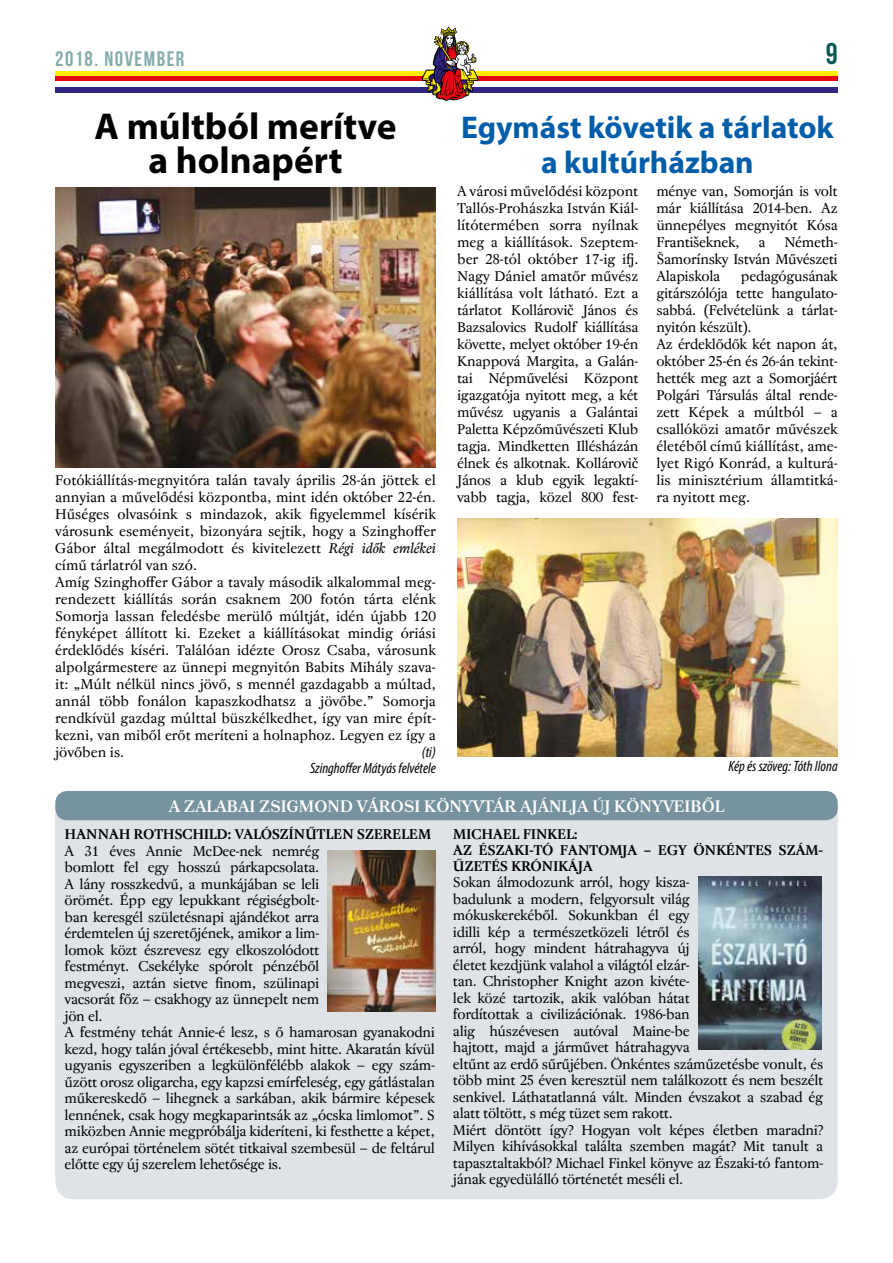
<style>
.page{position:relative;width:893px;height:1263px;background:#fff}
.page>*{position:absolute;margin:0;border:0;box-sizing:border-box;transform-origin:0 0}
.t1{font:700 37.5px/34.5px "Myriad Pro";color:#000;text-align:center}
.t2{font:700 31.5px/34.5px "Myriad Pro";color:#005da9;text-align:center}
.t3{font:30px "Bebas Neue";color:#0b5a56}
.t4{font:21px "Bebas Neue";letter-spacing:.07em;color:#85adaa}
.t5{font:700 16.5px "Tusar";letter-spacing:.005em;color:#fff}
.t6{font:italic condensed 15px/16.5px "Myriad Pro";color:#000;text-align:right}
.t7{font:14.25px/17px "Regent Pro";letter-spacing:-.02em;color:#000}
.t8{font:700 14.25px/15.8px "Regent Pro";letter-spacing:-.03em;color:#000}
.s1{font-style:italic}
</style>
<div class="page">
<div style="left:55px;top:71px;width:783px;height:6px;background:#ffed00"></div>
<div style="left:55px;top:77px;width:783px;height:5px;background:#e30613"></div>
<div style="left:55px;top:87px;width:783px;height:6px;background:#312783"></div>
<svg style="left:421px;top:27px;width:57px;height:74px"></svg>
<div style="left:55px;top:791px;width:783px;height:408px;background:#dfe2e6;border-radius:18px"></div>
<div style="left:55px;top:791px;width:783px;height:29px;background:#77929f;border-radius:12px"></div>
<img style="left:698px;top:876px;width:123px;height:173px">
<img style="left:328px;top:850px;width:108px;height:162px">
<img style="left:55px;top:187px;width:381px;height:281px">
<img style="left:457px;top:519px;width:381px;height:238px">
<h3 class="t4" style="left:55px;top:47px;width:131px">2018. NOVEMBER</h3>
<h3 class="t3" style="left:826px;top:37px;width:13px">9</h3>
<h1 class="t1" style="left:95px;top:108px;width:304px">A múltból merítve a holnapért</h1>
<h2 class="t2" style="left:461px;top:110px;width:374px">Egymást követik a tárlatok a kultúrházban</h2>
<p class="t7" style="left:55px;top:472px;width:382px">Fotókiállítás-megnyitóra talán tavaly április 28-án jöttek el annyian a művelődési központba, mint idén október 22-én.<br>Hűséges olvasóink s mindazok, akik figyelemmel kísérik városunk eseményeit, bizonyára sejtik, hogy a Szinghoffer Gábor által megálmodott és kivitelezett <span class="s1">Régi idők emlékei </span>című tárlatról van szó.<br>Amíg Szinghoffer Gábor a tavaly második alkalommal meg&shy;rendezett kiállítás során csaknem 200 fotón tárta elénk Somorja lassan feledésbe merülő múltját, idén újabb 120 fényképet állított ki. Ezeket a kiállításokat mindig óriási érdeklődés kíséri. Találóan idézte Orosz Csaba, városunk alpolgármestere az ünnepi megnyitón Babits Mihály szava&shy;it: „Múlt nélkül nincs jövő, s mennél gazdagabb a múltad, annál több fonálon kapaszkodhatsz a jövőbe.” Somorja rendkívül gazdag múlttal büszkélkedhet, így van mire épít&shy;kezni, van miből erőt meríteni a holnaphoz. Legyen ez így a jövőben is.</p>
<p class="t6" style="left:310px;top:743px;width:127px">(ti)<br>Szinghoffer Mátyás felvétele</p>
<p class="t7" style="left:457px;top:182px;width:183px;text-align:justify">A városi művelődési központ Tallós-Prohászka István Kiál&shy;lítótermében sorra nyílnak meg a kiállítások. Szeptem&shy;ber 28-tól október 17-ig ifj.<br>Nagy Dániel amatőr művész kiállítása volt látható. Ezt a tárlatot Kollárovič János és Bazsalovics Rudolf kiállítása követte, melyet október 19-én Knappová Margita, a Galán&shy;tai Népművelési Központ igazgatója nyitott meg, a két művész ugyanis a Galántai Paletta Képzőművészeti Klub tagja. Mindketten Illésházán élnek és alkotnak. Kollárovič János a klub egyik legaktí&shy;vabb tagja, közel 800 fest-</p>
<p class="t7" style="left:656px;top:183px;width:183px;text-align:justify">ménye van, Somorján is volt már kiállítása 2014-ben. Az ünnepélyes megnyitót Kósa Františeknek,</p>
<p class="t7" style="left:656px;top:234px;width:183px;text-align:justify;text-indent:128px">Németh-Šamorínsky István Művészeti Alapiskola</p>
<p class="t7" style="left:759px;top:234px;width:9px">a</p>
<p class="t7" style="left:656px;top:268px;width:183px;text-indent:85px">pedagógusának gitárszólója tette hangulato&shy;sabbá. (Felvételünk a tárlat&shy;nyitón készült).<br>Az érdeklődők két napon át, október 25-én és 26-án tekint&shy;hették meg azt a Somorjáért<br>Polgári Társulás által rende&shy;zett Képek a múltból – a csallóközi amatőr művészek életéből című kiállítást, ame&shy;lyet Rigó Konrád, a kulturá&shy;lis minisztérium államtitká&shy;ra nyitott meg.</p>
<p class="t6" style="left:728px;top:757px;width:111px">Kép és szöveg: Tóth Ilona</p>
<p class="t5" style="left:169px;top:797px;width:557px">A ZALABAI ZSIGMOND VÁROSI KÖNYVTÁR AJÁNLJA ÚJ KÖNYVEIBŐL</p>
<p class="t8" style="left:65px;top:827px;width:368px">HANNAH ROTHSCHILD: VALÓSZÍNŰTLEN SZERELEM</p>
<p class="t7" style="left:65px;top:843px;width:372px;line-height:16.5px">A 31 éves Annie McDee-nek nemrég<br>bomlott fel egy hosszú párkapcsolata.<br>A lány rosszkedvű, a munkájában se leli<br>örömét. Épp egy lepukkant régiségbolt-<br>ban keresgél születésnapi ajándékot arra<br>érdemtelen új szeretőjének, amikor a lim-<br>lomok közt észrevesz egy elkoszolódott<br>festményt. Csekélyke spórolt pénzéből<br>megveszi, aztán sietve finom, szülinapi<br>vacsorát főz – csakhogy az ünnepelt nem<br>jön el.<br>A festmény tehát Annie-é lesz, s ő hamarosan gyanakodni kezd, hogy talán jóval értékesebb, mint hitte. Akaratán kívül ugyanis egyszeriben a legkülönfélébb alakok – egy szám&shy;űzött orosz oligarcha, egy kapzsi emírfeleség, egy gátlástalan műkereskedő – lihegnek a sarkában, akik bármire képesek lennének, csak hogy megkaparintsák az „ócska limlomot”. S miközben Annie megpróbálja kideríteni, ki festhette a képet, az európai történelem sötét titkaival szembesül – de feltárul előtte egy új szerelem lehetősége is.</p>
<p class="t8" style="left:453px;top:827px;width:372px">MICHAEL FINKEL:<br>AZ ÉSZAKI-TÓ FANTOMJA – EGY ÖNKÉNTES SZÁM-<br>ŰZETÉS KRÓNIKÁJA</p>
<p class="t7" style="left:453px;top:874px;width:372px;line-height:16.5px">Sokan álmodozunk arról, hogy kisza-<br>badulunk a modern, felgyorsult világ<br>mókuskerekéből. Sokunkban él egy<br>idilli kép a természetközeli létről és<br>arról, hogy mindent hátrahagyva új<br>életet kezdjünk valahol a világtól elzár-<br>tan. Christopher Knight azon kivéte-<br>lek közé tartozik, akik valóban hátat<br>fordítottak a civilizációnak. 1986-ban<br>alig húszévesen autóval Maine-be<br>hajtott, majd a járművet hátrahagyva<br>eltűnt az erdő sűrűjében. Önkéntes száműzetésbe vonult, és több mint 25 éven keresztül nem találkozott és nem beszélt senkivel. Láthatatlanná vált. Minden évszakot a szabad ég alatt töltött, s még tüzet sem rakott.<br>Miért döntött így? Hogyan volt képes életben maradni?<br>Milyen kihívásokkal találta szemben magát? Mit tanult a tapasztaltakból? Michael Finkel könyve az Északi-tó fantom&shy;jának egyedülálló történetét meséli el.</p>
</div>
